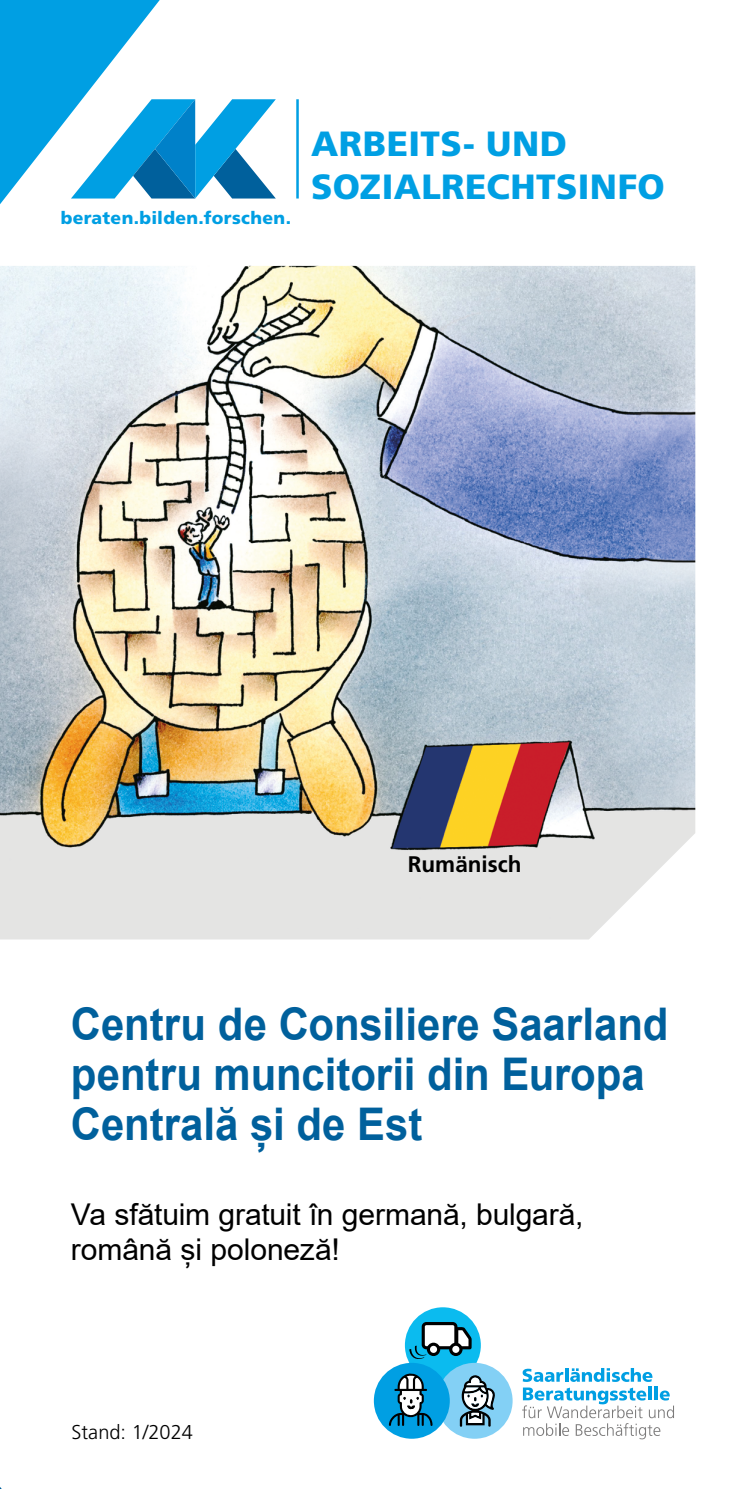
<style>
.page{position:relative;width:745px;height:1489px;background:#fff}
.page>*{position:absolute;margin:0;border:0;box-sizing:border-box;transform-origin:0 0}
.t1{font:700 45px/50px "Arial";color:#00609c;scale:.93 1}
.AK_Head_Publikation_2-zeilig{font:900 35px "Frutiger LT Pro";letter-spacing:.01em;color:#009fe3}
.t2{font:30px/35px "Arial";letter-spacing:-.005em;color:#000}
._04_Innen_Vorspann{font:700 22.5px "Frutiger LT Pro";color:#000}
._01_AK_Titel_Rechtsinfo{font:300 20px "Frutiger LT Pro";color:#000}
.t3{font:900 17.5px "Frutiger LT Pro";letter-spacing:.02em;color:#009fe3}
</style>
<div class="page">
<hr style="left:296px;top:99px;width:2px;height:99px;background:#009fe3">
<svg style="left:0;top:0;width:275px;height:204px"></svg>
<img style="left:0;top:266px;width:694px;height:673px">
<div style="left:404px;top:1307px;width:76px;height:75px;background:#0bbbef;border-radius:50%"></div>
<div style="left:436px;top:1362px;width:76px;height:76px;background:#83d0f5;border-radius:50%"></div>
<div style="left:373px;top:1362px;width:76px;height:76px;background:#009fe3;border-radius:50%"></div>
<svg style="left:409px;top:1321px;width:62px;height:38px"></svg>
<svg style="left:388px;top:1373px;width:44px;height:52px"></svg>
<svg style="left:459px;top:1375px;width:35px;height:52px"></svg>
<svg style="left:522px;top:1368px;width:41px;height:13px"></svg>
<svg style="left:565px;top:1368px;width:3px;height:13px"></svg>
<svg style="left:570px;top:1368px;width:82px;height:13px"></svg>
<hr style="left:648px;top:1386px;width:3px;height:14px;background:#009fe3">
<hr style="left:654px;top:1386px;width:3px;height:14px;background:#009fe3">
<svg style="left:522px;top:1387px;width:151px;height:52px"></svg>
<p class="t3" style="left:61px;top:208px;width:232px">beraten.bilden.forschen.</p>
<p class="AK_Head_Publikation_2-zeilig" style="left:311px;top:123px;width:257px">ARBEITS- UND</p>
<p class="AK_Head_Publikation_2-zeilig" style="left:311px;top:165px;width:355px">SOZIALRECHTSINFO</p>
<p class="_04_Innen_Vorspann" style="left:407px;top:851px;width:115px">Rumänisch</p>
<p class="t1" style="left:71px;top:999px;width:643px">Centru de Consiliere Saarland pentru muncitorii din Europa<br>Centrală și de Est</p>
<p class="t2" style="left:71px;top:1196px;width:513px">Va sfătuim gratuit în germană, bulgară, română și poloneză!</p>
<p class="_01_AK_Titel_Rechtsinfo" style="left:72px;top:1420px;width:123px">Stand: 1/2024</p>
</div>
